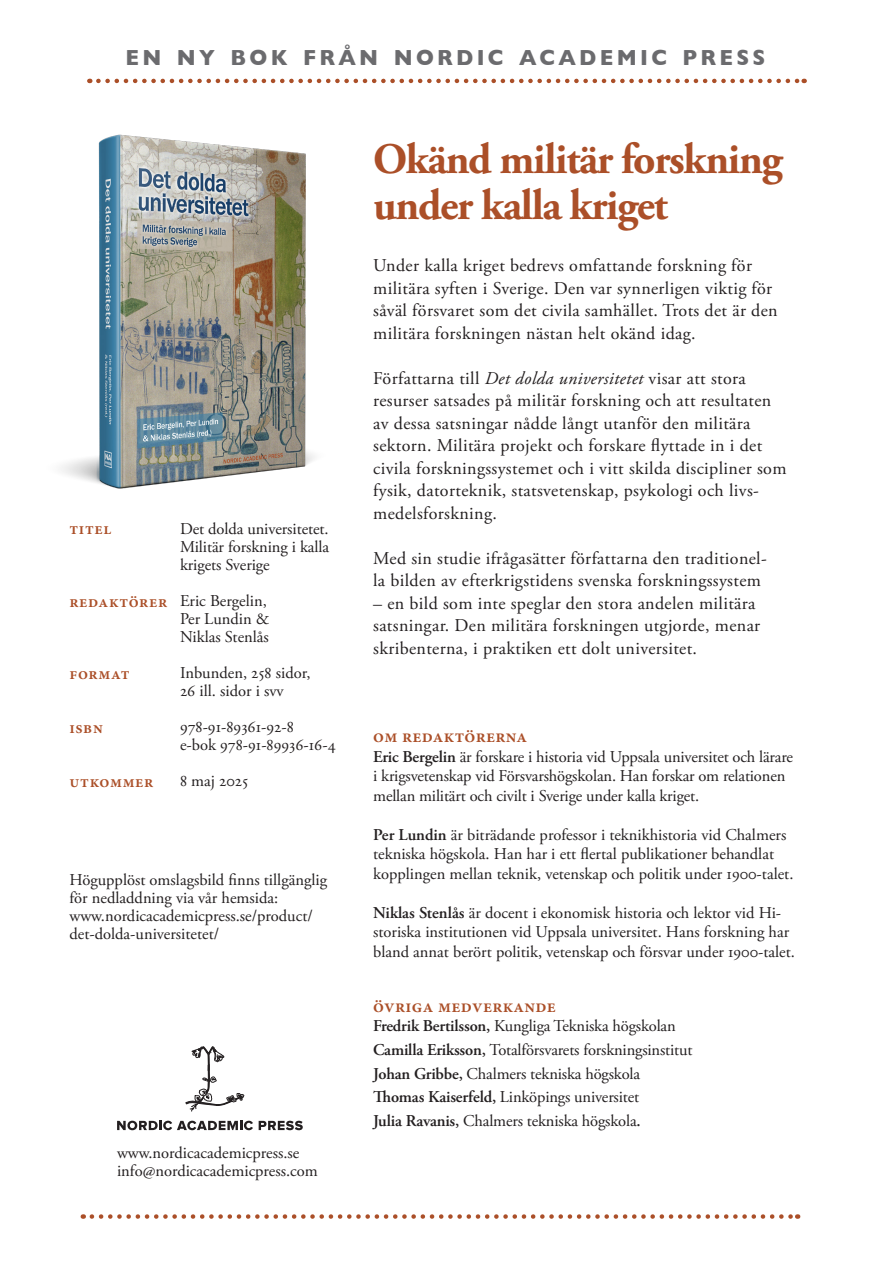
<style>
.page{position:relative;width:893px;height:1263px;background:#fff}
.page>*{position:absolute;margin:0;border:0;box-sizing:border-box;transform-origin:0 0}
.Styckeformat_1{font:700 43.5px "Adobe Garamond Pro";letter-spacing:-.03em;color:#ab4f28}
.t1{font:700 22.2px "Gill Sans";letter-spacing:.155em;color:#6b6b6e;scale:.94 1}
.t2{font:18px/22.5px "Adobe Garamond Pro";letter-spacing:.02em;color:#231f20}
.om_forf{font:600 18px "Minion Pro";letter-spacing:.015em;color:#ab4f28}
.om_forf_brod{font:16.5px/19.5px "Adobe Garamond Pro";color:#231f20}
.Info{font:16.5px/18px "Adobe Garamond Pro";color:#231f20}
.om_forf-2{font:16.5px "Adobe Garamond Pro";letter-spacing:-.01em;color:#231f20}
.Kapitäl_Info{font:600 16.5px "Minion Pro";letter-spacing:.04em;color:#ab4f28}
.s1{font-style:italic}
.s2{font-weight:600}
</style>
<div class="page">
<img style="left:61px;top:134px;width:254px;height:355px">
<svg style="left:98px;top:79px;width:707px;height:4px"></svg>
<svg style="left:92px;top:1214px;width:706px;height:5px"></svg>
<svg style="left:117px;top:1121px;width:136px;height:9px"></svg>
<svg style="left:259px;top:1121px;width:44px;height:9px"></svg>
<svg style="left:186px;top:1046px;width:58px;height:66px"></svg>
<p class="t1" style="left:126px;top:40px;width:682px">EN NY BOK FRÅN NORDIC ACADEMIC PRESS</p>
<p class="Kapitäl_Info" style="left:69px;top:518px;width:43px">titel</p>
<p class="Kapitäl_Info" style="left:69px;top:590px;width:99px">redaktörer</p>
<p class="Kapitäl_Info" style="left:69px;top:662px;width:62px">format</p>
<p class="Kapitäl_Info" style="left:69px;top:716px;width:35px">isbn</p>
<p class="Kapitäl_Info" style="left:69px;top:770px;width:86px">utkommer</p>
<p class="Info" style="left:180px;top:521px;width:150px">Det dolda universitetet.</p>
<p class="Info" style="left:180px;top:539px;width:151px">Militär forskning i kalla krigets Sverige</p>
<p class="Info" style="left:180px;top:593px;width:88px">Eric Bergelin,</p>
<p class="Info" style="left:180px;top:611px;width:91px">Per Lundin &amp;</p>
<p class="Info" style="left:180px;top:629px;width:90px">Niklas Stenlås</p>
<p class="Info" style="left:180px;top:665px;width:132px">Inbunden, 258 sidor,</p>
<p class="Info" style="left:180px;top:683px;width:105px">26 ill. sidor i svv</p>
<p class="Info" style="left:180px;top:719px;width:115px">978-91-89361-92-8</p>
<p class="Info" style="left:180px;top:737px;width:157px">e-bok 978-91-89936-16-4</p>
<p class="Info" style="left:180px;top:773px;width:70px">8 maj 2025</p>
<p class="Info" style="left:69px;top:871px;width:259px">Högupplöst omslagsbild finns tillgänglig för nedladdning via vår hemsida:</p>
<p class="Info" style="left:69px;top:907px;width:245px">www.nordicacademicpress.se/product/ det-dolda-universitetet/</p>
<p class="Info" style="left:117px;top:1144px;width:184px">www.nordicacademicpress.se</p>
<p class="Info" style="left:117px;top:1162px;width:202px">info@nordicacademicpress.com</p>
<p class="Styckeformat_1" style="left:373px;top:133px;width:411px">Okänd militär forskning</p>
<p class="Styckeformat_1" style="left:373px;top:180px;width:296px">under kalla kriget</p>
<p class="t2" style="left:373px;top:255px;width:406px">Under kalla kriget bedrevs omfattande forskning för militära syften i Sverige. Den var synnerligen viktig för såväl försvaret som det civila samhället. Trots det är den militära forskningen nästan helt okänd idag.</p>
<p class="t2" style="left:373px;top:368px;width:415px">Författarna till <span class="s1">Det dolda universitetet</span> visar att stora resurser satsades på militär forskning och att resultaten av dessa satsningar nådde långt utanför den militära sektorn. Militära projekt och forskare flyttade in i det civila forskningssystemet och i vitt skilda discipliner som fysik, datorteknik, statsvetenskap, psykologi och livs&shy;medelsforskning.</p>
<p class="t2" style="left:373px;top:548px;width:395px">Med sin studie ifrågasätter författarna den traditionel&shy;la bilden av efterkrigstidens svenska forskningssystem</p>
<p class="t2" style="left:373px;top:593px;width:389px">– en bild som inte speglar den stora andelen militära satsningar. Den militära forskningen utgjorde, menar skribenterna, i praktiken ett dolt universitet.</p>
<p class="om_forf" style="left:373px;top:724px;width:156px">om redaktörerna</p>
<p class="om_forf_brod" style="left:373px;top:747px;width:421px"><span class="s2">Eric Bergelin</span> är forskare i historia vid Uppsala universitet och lärare i krigsvetenskap vid Försvarshögskolan. Han forskar om relationen mellan militärt och civilt i Sverige under kalla kriget.</p>
<p class="om_forf_brod" style="left:373px;top:825px;width:422px"><span class="s2">Per Lundin</span> är biträdande professor i teknikhistoria vid Chalmers tekniska högskola. Han har i ett flertal publikationer behandlat kopplingen mellan teknik, vetenskap och politik under 1900-talet.</p>
<p class="om_forf_brod" style="left:373px;top:903px;width:423px"><span class="s2">Niklas Stenlås</span> är docent i ekonomisk historia och lektor vid Hi&shy;storiska institutionen vid Uppsala universitet. Hans forskning har bland annat berört politik, vetenskap och försvar under 1900-talet.</p>
<p class="om_forf" style="left:373px;top:993px;width:184px">övriga medverkande</p>
<p class="om_forf-2" style="left:373px;top:1016px;width:304px"><span class="s2">Fredrik Bertilsson,</span> Kungliga Tekniska högskolan</p>
<p class="om_forf-2" style="left:373px;top:1040px;width:321px"><span class="s2">Camilla Eriksson,</span> Totalförsvarets forskningsinstitut</p>
<p class="om_forf-2" style="left:373px;top:1063px;width:268px"><span class="s2">Johan Gribbe,</span> Chalmers tekniska högskola</p>
<p class="om_forf-2" style="left:373px;top:1087px;width:268px"><span class="s2">Thomas Kaiserfeld,</span> Linköpings universitet</p>
<p class="om_forf-2" style="left:373px;top:1111px;width:269px"><span class="s2">Julia Ravanis,</span> Chalmers tekniska högskola<span class="s2">.</span></p>
</div>
